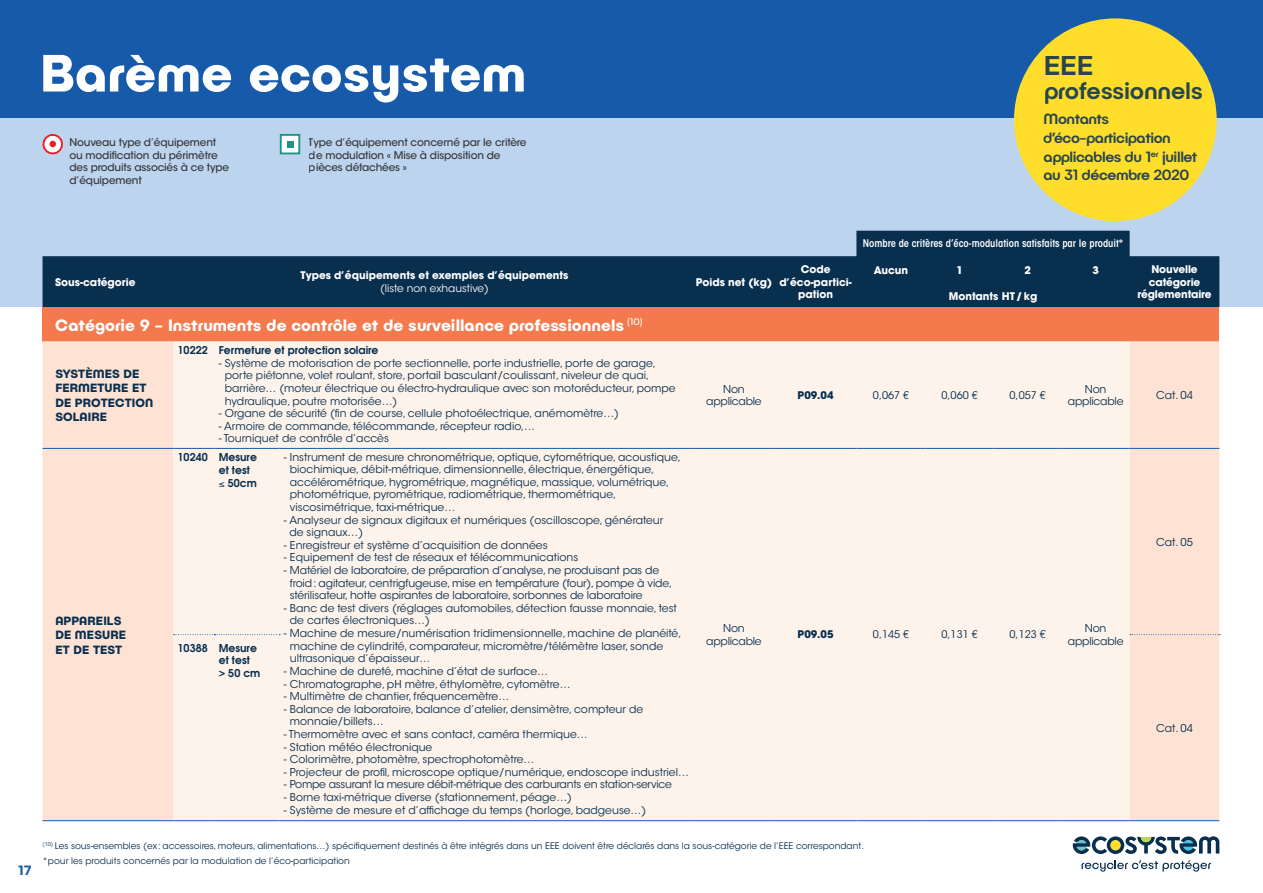
<style>
.page{position:relative;width:1263px;height:893px;background:#fff}
.page>*{position:absolute;margin:0;border:0;box-sizing:border-box;transform-origin:0 0}
.t1{font:700 52.5px "Publica Play";color:#fff}
.t2{font:500 27.75px "Publica Play";color:#092f4f}
.t3{font:500 24px "Publica Play";letter-spacing:-.01em;color:#092f4f}
.t4{font:700 16.5px "Publica Play";color:#fff}
.t5{font:500 15px/18.8px "Publica Play";letter-spacing:-.03em;color:#092f4f}
.t6{font:700 13.5px "Publica Play";color:#185aaa}
.t7{font:700 12px/14.4px "Publica Play";letter-spacing:.01em;color:#092f4f}
.t8{font:10.8px/12.6px "ITC Avant Garde Std";color:#092f4f}
.t9{font:10.8px/12.6px "ITC Avant Garde Std";letter-spacing:-.02em;color:#092f4f;text-align:center}
.t10{font:600 10.8px/12.6px "Avant Garde";color:#092f4f}
.t11{font:500 10.5px/12.6px "ITC Avant Garde Std";letter-spacing:-.015em;color:#231f20}
.t12{font:700 10.5px/12.6px "ITC Avant Garde Std";color:#fff;text-align:center}
.t13{font:600 condensed 10.5px "ITC Avant Garde Std";color:#fff}
.t14{font:10.5px "ITC Avant Garde Std";color:#092f4f}
.t15{font:10.5px "ITC Avant Garde Std";color:#fff}
.t16{font:700 10.5px "ITC Avant Garde Std";color:#092f4f}
.t17{font:9px/15px "ITC Avant Garde Std";color:#092f4f}
</style>
<div class="page">
<div style="left:0;top:0;width:1263px;height:121px;background:#185aaa"></div>
<div style="left:0;top:118px;width:1263px;height:189px;background:#bcd4ed"></div>
<svg style="left:42px;top:134px;width:21px;height:21px"></svg>
<svg style="left:49px;top:140px;width:7px;height:8px"></svg>
<div style="left:1014px;top:18px;width:203px;height:203px;background:#ffdd2b;border-radius:50%"></div>
<svg style="left:1081px;top:860px;width:130px;height:12px"></svg>
<svg style="left:1073px;top:836px;width:146px;height:18px"></svg>
<div style="left:280px;top:134px;width:20px;height:20px;background:#fff;border:2px solid #1e9489"></div>
<svg style="left:287px;top:141px;width:6px;height:6px"></svg>
<svg style="left:43px;top:231px;width:1176px;height:76px;fill:#092f4f"></svg>
<div style="left:43px;top:307px;width:1176px;height:34px;background:#f4794c"></div>
<div style="left:43px;top:341px;width:1176px;height:479px;background:#fee3d4"></div>
<div style="left:173px;top:341px;width:957px;height:479px;background:#fdf3eb"></div>
<hr style="left:173px;top:820px;width:42px;height:1px;background:#185aaa">
<hr style="left:43px;top:820px;width:130px;height:1px;background:#185aaa">
<hr style="left:215px;top:820px;width:65px;height:1px;background:#185aaa">
<hr style="left:280px;top:820px;width:413px;height:1px;background:#185aaa">
<svg style="left:174px;top:634px;width:106px;height:1px"></svg>
<hr style="left:775px;top:820px;width:81px;height:1px;background:#185aaa">
<hr style="left:693px;top:820px;width:82px;height:1px;background:#185aaa">
<hr style="left:856px;top:820px;width:69px;height:1px;background:#185aaa">
<hr style="left:925px;top:820px;width:68px;height:1px;background:#185aaa">
<hr style="left:993px;top:820px;width:69px;height:1px;background:#185aaa">
<hr style="left:1062px;top:820px;width:68px;height:1px;background:#185aaa">
<hr style="left:1130px;top:820px;width:89px;height:1px;background:#185aaa">
<hr style="left:43px;top:448px;width:130px;height:1px;background:#185aaa">
<hr style="left:173px;top:448px;width:42px;height:1px;background:#185aaa">
<hr style="left:215px;top:448px;width:65px;height:1px;background:#185aaa">
<hr style="left:280px;top:448px;width:413px;height:1px;background:#185aaa">
<hr style="left:1130px;top:448px;width:89px;height:1px;background:#185aaa">
<hr style="left:693px;top:448px;width:82px;height:1px;background:#185aaa">
<hr style="left:775px;top:448px;width:81px;height:1px;background:#185aaa">
<hr style="left:856px;top:448px;width:69px;height:1px;background:#185aaa">
<hr style="left:925px;top:448px;width:68px;height:1px;background:#185aaa">
<hr style="left:993px;top:448px;width:69px;height:1px;background:#185aaa">
<hr style="left:1062px;top:448px;width:68px;height:1px;background:#185aaa">
<svg style="left:1130px;top:634px;width:90px;height:1px"></svg>
<h1 class="t1" style="left:40px;top:39px;width:488px">Barème ecosystem</h1>
<p class="t11" style="left:69px;top:136px;width:161px">Nouveau type d’équipement ou modification du périmètre des produits associés à ce type d’équipement</p>
<p class="t11" style="left:309px;top:136px;width:219px">Type d’équipement concerné par le critère de modulation « Mise à disposition de pièces détachées »</p>
<h2 class="t2" style="left:1043px;top:48px;width:52px">EEE</h2>
<h3 class="t3" style="left:1043px;top:76px;width:161px">professionnels</h3>
<h3 class="t5" style="left:1043px;top:109px;width:155px">Montants d’éco-participation applicables du 1<sup>er</sup> juillet au 31 décembre 2020</h3>
<p class="t6" style="left:18px;top:861px;width:15px">17</p>
<p class="t12" style="left:55px;top:275px;width:82px">Sous-catégorie</p>
<p class="t12" style="left:301px;top:269px;width:269px">Types d’équipements et exemples d’équipements</p>
<p class="t15" style="left:380px;top:282px;width:110px">(liste non exhaustive)</p>
<h3 class="t4" style="left:55px;top:314px;width:589px">Catégorie 9 - Instruments de contrôle et de surveillance professionnels <sup>(10)</sup></h3>
<p class="t7" style="left:55px;top:366px;width:99px">SYSTÈMES DE<br>FERMETURE ET<br>DE PROTECTION<br>SOLAIRE</p>
<p class="t10" style="left:178px;top:344px;width:202px">10222 Fermeture et protection solaire</p>
<p class="t8" style="left:225px;top:357px;width:452px;text-indent:-6px">- Système de motorisation de porte sectionnelle, porte industrielle, porte de garage, porte piétonne, volet roulant, store, portail basculant/coulissant, niveleur de quai, barrière… (moteur électrique ou électro-hydraulique avec son motoréducteur, pompe hydraulique, poutre motorisée…)</p>
<p class="t8" style="left:219px;top:407px;width:402px">- Organe de sécurité (fin de course, cellule photoélectrique, anémomètre…)</p>
<p class="t8" style="left:219px;top:420px;width:318px">- Armoire de commande, télécommande, récepteur radio,…</p>
<p class="t8" style="left:219px;top:432px;width:172px">- Tourniquet de contrôle d’accès</p>
<p class="t7" style="left:55px;top:613px;width:72px">APPAREILS<br>DE MESURE<br>ET DE TEST</p>
<p class="t10" style="left:219px;top:451px;width:40px;text-indent:-41px">10240 Mesure et test ≤ 50cm</p>
<p class="t8" style="left:290px;top:451px;width:393px;text-indent:-6px">- Instrument de mesure chronométrique, optique, cytométrique, acoustique, biochimique, débit-métrique, dimensionnelle, électrique, énergétique, accélérométrique, hygrométrique, magnétique, massique, volumétrique, photométrique, pyrométrique, radiométrique, thermométrique, viscosimétrique, taxi-métrique…</p>
<p class="t8" style="left:289px;top:514px;width:375px;text-indent:-5px">- Analyseur de signaux digitaux et numériques (oscilloscope, générateur de signaux…)</p>
<p class="t8" style="left:284px;top:539px;width:265px">- Enregistreur et système d’acquisition de données</p>
<p class="t8" style="left:284px;top:551px;width:296px">- Equipement de test de réseaux et télécommunications</p>
<p class="t8" style="left:290px;top:564px;width:384px;text-indent:-6px">- Matériel de laboratoire, de préparation d’analyse, ne produisant pas de froid: agitateur, centrigfugeuse, mise en température (four), pompe à vide, stérilisateur, hotte aspirantes de laboratoire, sorbonnes de laboratoire</p>
<p class="t8" style="left:290px;top:602px;width:389px;text-indent:-6px">- Banc de test divers (réglages automobiles, détection fausse monnaie, test de cartes électroniques…)</p>
<p class="t8" style="left:290px;top:627px;width:393px;text-indent:-6px">- Machine de mesure/numérisation tridimensionnelle, machine de planéité, machine de cylindrité, comparateur, micromètre/télémètre laser, sonde ultrasonique d’épaisseur…</p>
<p class="t8" style="left:284px;top:665px;width:266px">- Machine de dureté, machine d’état de surface…</p>
<p class="t8" style="left:284px;top:677px;width:288px">- Chromatographe, pH mètre, éthylomètre, cytomètre…</p>
<p class="t8" style="left:284px;top:690px;width:227px">- Multimètre de chantier, fréquencemètre…</p>
<p class="t8" style="left:290px;top:703px;width:355px;text-indent:-6px">- Balance de laboratoire, balance d’atelier, densimètre, compteur de monnaie/billets…</p>
<p class="t8" style="left:284px;top:728px;width:305px">- Thermomètre avec et sans contact, caméra thermique…</p>
<p class="t8" style="left:284px;top:740px;width:150px">- Station météo électronique</p>
<p class="t8" style="left:284px;top:753px;width:252px">- Colorimètre, photomètre, spectrophotomètre…</p>
<p class="t8" style="left:284px;top:766px;width:406px">- Projecteur de profil, microscope optique/numérique, endoscope industriel…</p>
<p class="t9" style="left:284px;top:778px;width:390px">- Pompe assurant la mesure débit-métrique des carburants en station-service</p>
<p class="t8" style="left:284px;top:791px;width:290px">- Borne taxi-métrique diverse (stationnement, péage…)</p>
<p class="t8" style="left:284px;top:803px;width:364px">- Système de mesure et d’affichage du temps (horloge, badgeuse…)</p>
<p class="t10" style="left:219px;top:641px;width:43px;text-indent:-41px">10388 Mesure et test<br>&gt; 50 cm</p>
<p class="t12" style="left:696px;top:275px;width:78px">Poids net (kg)</p>
<p class="t13" style="left:863px;top:237px;width:262px">Nombre de critères d’éco-modulation satisfaits par le produit*</p>
<p class="t12" style="left:779px;top:263px;width:74px">Code d’éco-partici&shy;pation</p>
<p class="t12" style="left:874px;top:264px;width:36px">Aucun</p>
<p class="t12" style="left:956px;top:264px;width:8px">1</p>
<p class="t12" style="left:1024px;top:264px;width:8px">2</p>
<p class="t12" style="left:1092px;top:264px;width:8px">3</p>
<p class="t12" style="left:1149px;top:263px;width:53px;text-align:left">Nouvelle catégorie</p>
<p class="t12" style="left:949px;top:289px;width:90px">Montants HT/kg</p>
<p class="t12" style="left:1137px;top:288px;width:76px">réglementaire</p>
<p class="t9" style="left:706px;top:382px;width:57px">Non applicable</p>
<p class="t16" style="left:798px;top:388px;width:37px">P09.04</p>
<p class="t14" style="left:873px;top:389px;width:38px">0,067 €</p>
<p class="t14" style="left:941px;top:389px;width:38px">0,060 €</p>
<p class="t14" style="left:1009px;top:389px;width:38px">0,057 €</p>
<p class="t9" style="left:1068px;top:382px;width:57px">Non applicable</p>
<p class="t8" style="left:1156px;top:389px;width:38px">Cat. 04</p>
<p class="t9" style="left:706px;top:622px;width:57px">Non applicable</p>
<p class="t16" style="left:798px;top:628px;width:37px">P09.05</p>
<p class="t14" style="left:873px;top:628px;width:38px">0,145 €</p>
<p class="t14" style="left:941px;top:628px;width:38px">0,131 €</p>
<p class="t14" style="left:1009px;top:628px;width:38px">0,123 €</p>
<p class="t9" style="left:1068px;top:622px;width:57px">Non applicable</p>
<p class="t8" style="left:1156px;top:535px;width:38px">Cat. 05</p>
<p class="t8" style="left:1156px;top:722px;width:38px">Cat. 04</p>
<p class="t17" style="left:43px;top:838px;width:823px"><sup>(10)</sup> Les sous-ensembles (ex : accessoires, moteurs, alimentations…) spécifiquement destinés à être intégrés dans un EEE doivent être déclarés dans la sous-catégorie de l’EEE correspondant. *pour les produits concernés par la modulation de l’éco-participation</p>
</div>
